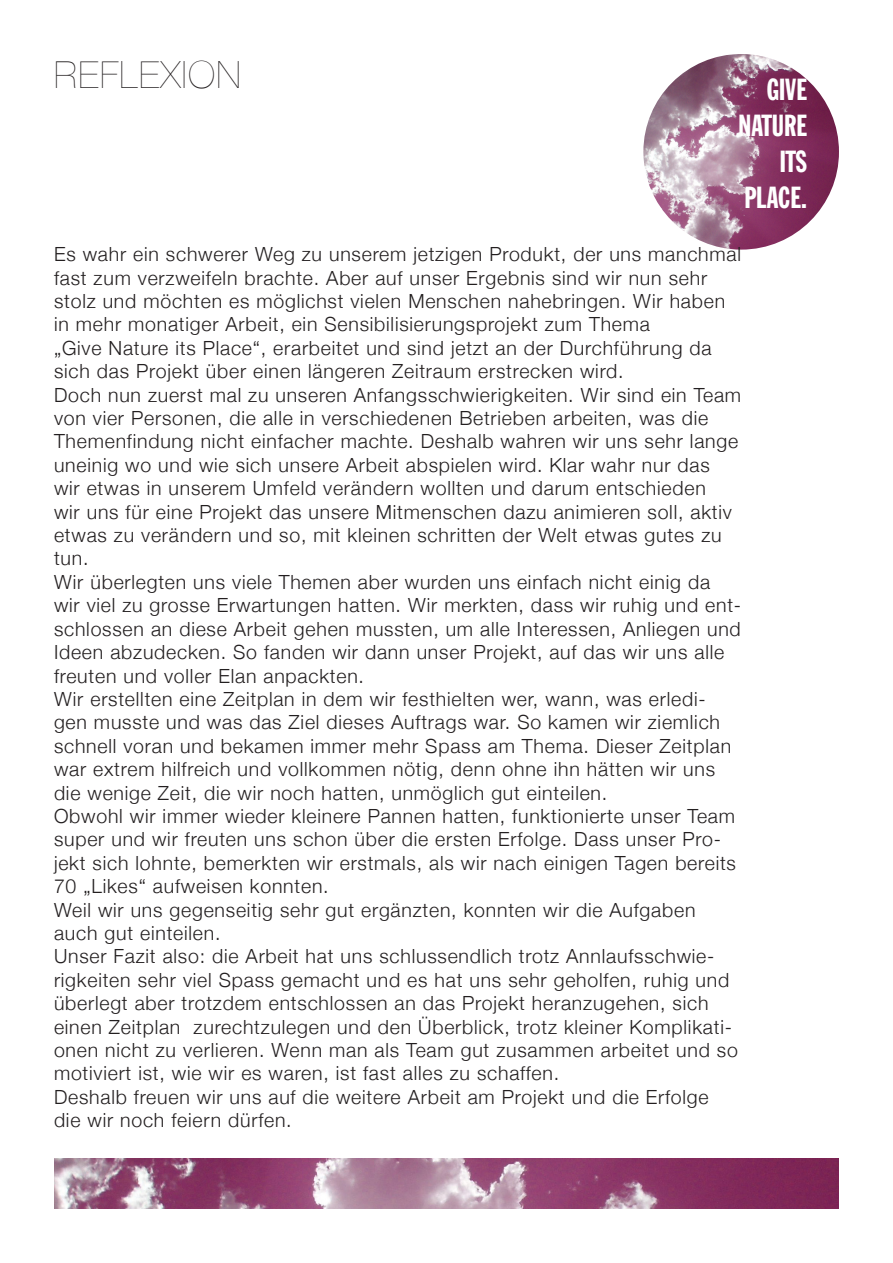
<style>
.page{position:relative;width:893px;height:1263px;background:#fff}
.page>*{position:absolute;margin:0;border:0;box-sizing:border-box;transform-origin:0 0}
.t1{font:200 37.5px "Helvetica Neue";letter-spacing:.04em;color:#231f20}
.t2{font:30px/36px "Franklin Gothic Extra Cond";color:#fff;text-align:right}
.t3{font:300 19.5px/23.4px "Helvetica Neue";letter-spacing:.04em;color:#231f20}
</style>
<div class="page">
<img style="left:643px;top:54px;width:196px;height:196px;border-radius:98px">
<img style="left:54px;top:1159px;width:785px;height:50px">
<p class="t1" style="left:54px;top:46px;width:188px">REFLEXION</p>
<h2 class="t2" style="left:739px;top:73px;width:70px">GIVE<br>NATURE<br>ITS<br>PLACE.</h2>
<p class="t3" style="left:54px;top:241px;width:689px">Es wahr ein schwerer Weg zu unserem jetzigen Produkt, der uns manchmal fast zum verzweifeln brachte. Aber auf unser Ergebnis sind wir nun sehr stolz und möchten es möglichst vielen Menschen nahebringen. Wir haben in mehr monatiger Arbeit, ein Sensibilisierungsprojekt zum Thema</p>
<p class="t3" style="left:54px;top:335px;width:659px">„Give Nature its Place“, erarbeitet und sind jetzt an der Durchführung da sich das Projekt über einen längeren Zeitraum erstrecken wird.</p>
<p class="t3" style="left:54px;top:382px;width:689px">Doch nun zuerst mal zu unseren Anfangsschwierigkeiten. Wir sind ein Team von vier Personen, die alle in verschiedenen Betrieben arbeiten, was die Themenfindung nicht einfacher machte. Deshalb wahren wir uns sehr lange uneinig wo und wie sich unsere Arbeit abspielen wird. Klar wahr nur das<br>wir etwas in unserem Umfeld verändern wollten und darum entschieden<br>wir uns für eine Projekt das unsere Mitmenschen dazu animieren soll, aktiv etwas zu verändern und so, mit kleinen schritten der Welt etwas gutes zu tun.</p>
<p class="t3" style="left:54px;top:569px;width:689px">Wir überlegten uns viele Themen aber wurden uns einfach nicht einig da<br>wir viel zu grosse Erwartungen hatten. Wir merkten, dass wir ruhig und ent&shy;schlossen an diese Arbeit gehen mussten, um alle Interessen, Anliegen und Ideen abzudecken. So fanden wir dann unser Projekt, auf das wir uns alle freuten und voller Elan anpackten.</p>
<p class="t3" style="left:54px;top:686px;width:679px">Wir erstellten eine Zeitplan in dem wir festhielten wer, wann, was erledi&shy;gen musste und was das Ziel dieses Auftrags war. So kamen wir ziemlich schnell voran und bekamen immer mehr Spass am Thema. Dieser Zeitplan war extrem hilfreich und vollkommen nötig, denn ohne ihn hätten wir uns die wenige Zeit, die wir noch hatten, unmöglich gut einteilen.</p>
<p class="t3" style="left:54px;top:803px;width:683px">Obwohl wir immer wieder kleinere Pannen hatten, funktionierte unser Team super und wir freuten uns schon über die ersten Erfolge. Dass unser Pro&shy;jekt sich lohnte, bemerkten wir erstmals, als wir nach einigen Tagen bereits 70 „Likes“ aufweisen konnten.</p>
<p class="t3" style="left:54px;top:897px;width:643px">Weil wir uns gegenseitig sehr gut ergänzten, konnten wir die Aufgaben auch gut einteilen.</p>
<p class="t3" style="left:54px;top:943px;width:685px">Unser Fazit also: die Arbeit hat uns schlussendlich trotz Annlaufsschwie&shy;rigkeiten sehr viel Spass gemacht und es hat uns sehr geholfen, ruhig und überlegt aber trotzdem entschlossen an das Projekt heranzugehen, sich einen Zeitplan zurechtzulegen und den Überblick, trotz kleiner Komplikati&shy;onen nicht zu verlieren. Wenn man als Team gut zusammen arbeitet und so motiviert ist, wie wir es waren, ist fast alles zu schaffen.</p>
<p class="t3" style="left:54px;top:1084px;width:656px">Deshalb freuen wir uns auf die weitere Arbeit am Projekt und die Erfolge die wir noch feiern dürfen.</p>
</div>
